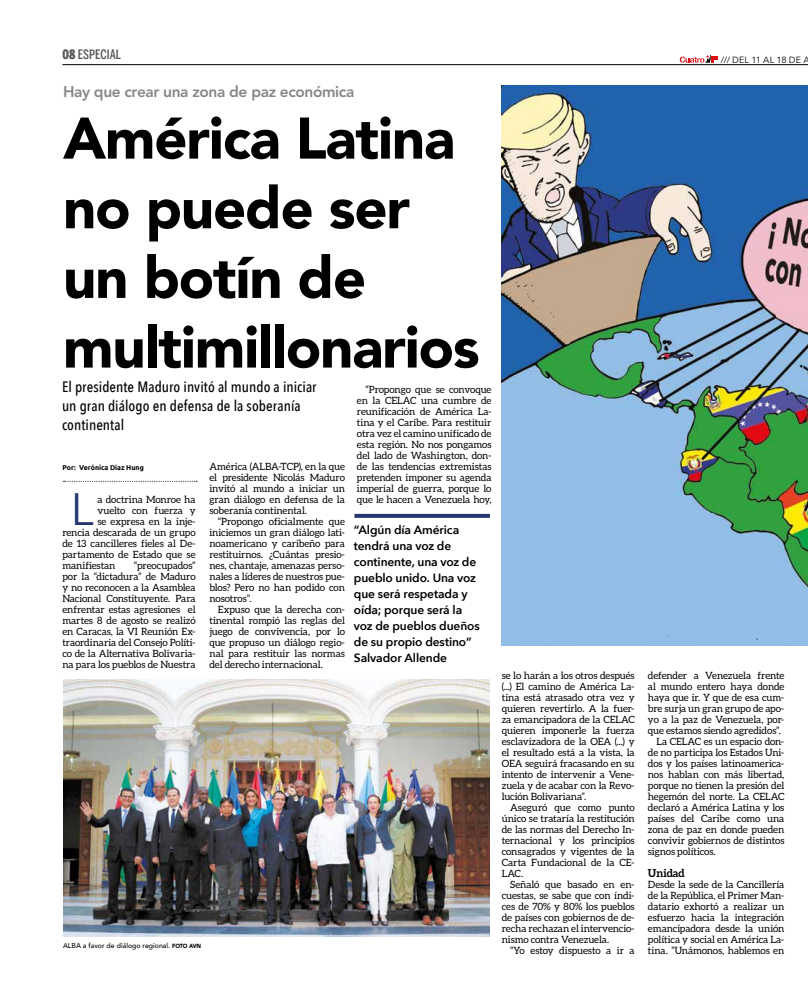
<style>
.page{position:relative;width:808px;height:1007px;background:#fff}
.page>*{position:absolute;margin:0;border:0;box-sizing:border-box;transform-origin:0 0}
.t1{font:900 58px/69.6px "Avenir";letter-spacing:-.02em;color:#000}
.t2{font:45.2px "Avenir";color:#263671}
.t3{font:800 15.5px "Avenir LT Std";letter-spacing:-.025em;color:#878786}
.t4{font:500 15px/19px "Avenir Next Condensed";letter-spacing:.005em;color:#000}
.t5{font:500 13px "Benton Sans Comp";letter-spacing:.005em;color:#575756}
.t6{font:600 12px/16px "Avenir Next";letter-spacing:-.01em;color:#000}
.t7{font:700 11px "Aleo";letter-spacing:-.005em;color:#000}
.t8{font:10px/11px "Aleo";letter-spacing:-.01em;color:#000;text-align:justify}
.t9{font:9px "Avenir Next";letter-spacing:.01em;color:#000}
.t10{font:500 7px "Avenir";color:#000}
.t11{font:700 7px "Ubuntu";color:#000}
.s1{font-weight:900}
.s2{font-weight:900;font-size:6px}
</style>
<div class="page">
<hr style="left:62px;top:64px;width:746px;height:1px;background:#000">
<svg style="left:680px;top:55px;width:38px;height:8px"></svg>
<svg style="left:354px;top:514px;width:136px;height:4px"></svg>
<svg style="left:63px;top:481px;width:134px;height:1px"></svg>
<img style="left:502px;top:86px;width:306px;height:560px">
<img style="left:63px;top:679px;width:427px;height:256px">
<h3 class="t5" style="left:62px;top:47px;width:60px"><span class="s1">08</span> ESPECIAL</h3>
<h3 class="t3" style="left:63px;top:85px;width:293px">Hay que crear una zona de paz económica</h3>
<h1 class="t1" style="left:63px;top:104px;width:418px">América Latina no puede ser un botín de multimillonarios</h1>
<h3 class="t4" style="left:62px;top:379px;width:256px">El presidente Maduro invitó al mundo a iniciar un gran diálogo en defensa de la soberanía continental</h3>
<p class="t11" style="left:62px;top:464px;width:83px">Por: Verónica Díaz Hung</p>
<h2 class="t2" style="left:71px;top:490px;width:24px">L</h2>
<p class="t8" style="left:98px;top:493px;width:100px">a doctrina Monroe ha</p>
<p class="t8" style="left:98px;top:504px;width:100px">vuelto con fuerza y</p>
<p class="t8" style="left:98px;top:515px;width:100px">se expresa en la inje-</p>
<p class="t8" style="left:62px;top:526px;width:135px">rencia descarada de un grupo</p>
<p class="t8" style="left:62px;top:537px;width:135px">de 13 cancilleres fieles al De-</p>
<p class="t8" style="left:62px;top:548px;width:135px">partamento de Estado que se</p>
<p class="t8" style="left:62px;top:559px;width:55px">manifiestan</p>
<p class="t8" style="left:62px;top:559px;width:135px;text-indent:72px">“preocupados” por la “dictadura” de Maduro y no reconocen a la Asamblea Nacional Constituyente. Para enfrentar estas agresiones el martes 8 de agosto se realizó en Caracas, la VI Reunión Ex&shy;traordinaria del Consejo Políti&shy;co de la Alternativa Bolivaria&shy;na para los pueblos de Nuestra</p>
<p class="t8" style="left:209px;top:460px;width:137px">América (ALBA-TCP), en la que el presidente Nicolás Maduro invitó al mundo a iniciar un gran diálogo en defensa de la soberanía continental.</p>
<p class="t8" style="left:209px;top:515px;width:137px;text-indent:8px">“Propongo oficialmente que iniciemos un gran diálogo lati&shy;noamericano y caribeño para restituirnos. ¿Cuántas presio&shy;nes, chantaje, amenazas perso&shy;nales a líderes de nuestros pue&shy;blos? Pero no han podido con nosotros”.</p>
<p class="t8" style="left:209px;top:603px;width:137px;text-indent:8px">Expuso que la derecha con&shy;tinental rompió las reglas del juego de convivencia, por lo que propuso un diálogo regio&shy;nal para restituir las normas del derecho internacional.</p>
<p class="t8" style="left:357px;top:383px;width:136px;text-indent:8px">“Propongo que se convoque en la CELAC una cumbre de reunificación de América La&shy;tina y el Caribe. Para restituir otra vez el camino unificado de esta región. No nos pongamos del lado de Washington, don&shy;de las tendencias extremistas pretenden imponer su agenda imperial de guerra, porque lo que le hacen a Venezuela hoy,</p>
<p class="t6" style="left:354px;top:523px;width:127px">“Algún día América tendrá una voz de continente, una voz de pueblo unido. Una voz que será respetada y oída; porque será la voz de pueblos dueños de su propio destino”<br>Salvador Allende</p>
<p class="t10" style="left:63px;top:942px;width:139px">ALBA a favor de diálogo regional. <span class="s2">FOTO AVN</span></p>
<p class="t8" style="left:502px;top:669px;width:134px">se lo harán a los otros después (...) El camino de América La&shy;tina está atrasado otra vez y quieren revertirlo. A la fuer&shy;za emancipadora de la CELAC quieren imponerle la fuerza esclavizadora de la OEA (...) y el resultado está a la vista, la OEA seguirá fracasando en su intento de intervenir a Vene&shy;zuela y de acabar con la Revo&shy;lución Bolivariana”.</p>
<p class="t8" style="left:502px;top:801px;width:134px;text-indent:8px">Aseguró que como punto único se trataría la restitución de las normas del Derecho In&shy;ternacional y los principios consagrados y vigentes de la Carta Fundacional de la CE-LAC.</p>
<p class="t8" style="left:502px;top:878px;width:134px;text-indent:8px">Señaló que basado en en&shy;cuestas, se sabe que con índi&shy;ces de 70% y 80% los pueblos de países con gobiernos de de&shy;recha rechazan el intervencio&shy;nismo contra Venezuela.</p>
<p class="t8" style="left:510px;top:944px;width:126px">“Yo estoy dispuesto a ir a</p>
<p class="t9" style="left:721px;top:54px;width:90px">/// DEL 11 AL 18 DE A</p>
<p class="t8" style="left:648px;top:669px;width:138px">defender a Venezuela frente</p>
<p class="t8" style="left:648px;top:680px;width:138px">al mundo entero haya donde</p>
<p class="t8" style="left:648px;top:691px;width:138px">haya que ir. Y que de esa cum-</p>
<p class="t8" style="left:648px;top:702px;width:138px">bre surja un gran grupo de apo-</p>
<p class="t8" style="left:648px;top:713px;width:138px">yo a la paz de Venezuela, por-</p>
<p class="t8" style="left:648px;top:724px;width:134px">que estamos siendo agredidos”.</p>
<p class="t8" style="left:656px;top:735px;width:129px">La CELAC es un espacio don-</p>
<p class="t8" style="left:648px;top:746px;width:138px">de no participa los Estados Uni-</p>
<p class="t8" style="left:648px;top:757px;width:138px">dos y los países latinoamerica-</p>
<p class="t8" style="left:648px;top:768px;width:138px">nos hablan con más libertad,</p>
<p class="t8" style="left:648px;top:779px;width:138px">porque no tienen la presión del</p>
<p class="t8" style="left:648px;top:790px;width:138px">hegemón del norte. La CELAC</p>
<p class="t8" style="left:648px;top:801px;width:138px">declaró a América Latina y los</p>
<p class="t8" style="left:648px;top:812px;width:138px">países del Caribe como una</p>
<p class="t8" style="left:648px;top:823px;width:138px">zona de paz en donde pueden</p>
<p class="t8" style="left:648px;top:834px;width:138px">convivir gobiernos de distintos</p>
<p class="t8" style="left:648px;top:845px;width:69px">signos políticos.</p>
<p class="t7" style="left:648px;top:868px;width:38px">Unidad</p>
<p class="t8" style="left:648px;top:878px;width:138px">Desde la sede de la Cancillería de la República, el Primer Man&shy;datario exhortó a realizar un esfuerzo hacia la integración emancipadora desde la unión política y social en América La&shy;tina. “Unámonos, hablemos en</p>
</div>
